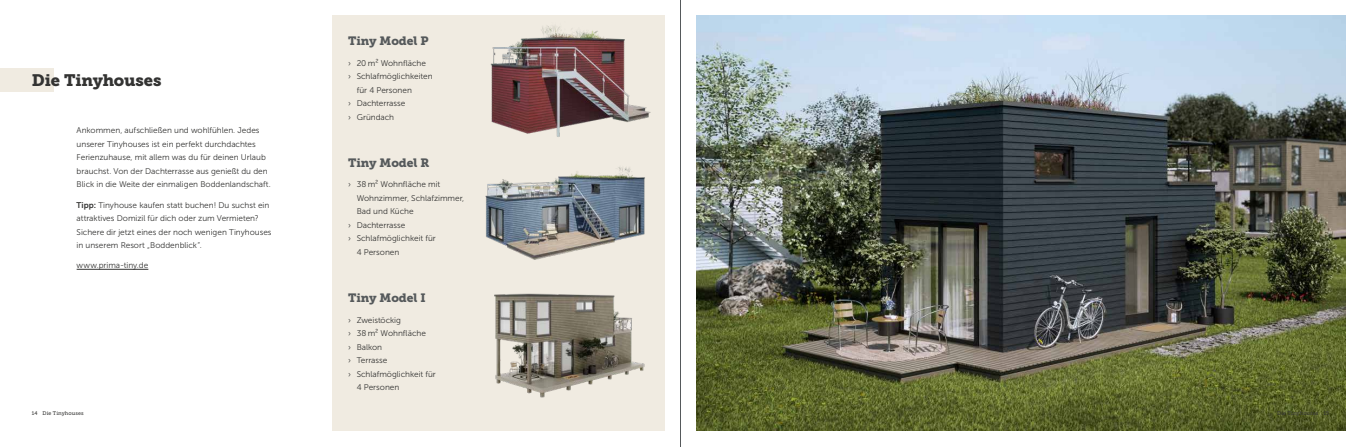
<style>
.page{position:relative;width:1361px;height:447px;background:#fff}
.page>*{position:absolute;margin:0;border:0;box-sizing:border-box;transform-origin:0 0}
.t1{font:16.5px "Museo Slab 900";letter-spacing:-.01em;color:#333332}
.t2{font:12px "Museo Slab 900";letter-spacing:-.005em;color:#55595b}
.t3{font:8.25px/13.5px "Museo Sans 300";color:#333332}
.t4{font:5.25px "Museo Slab 500";letter-spacing:.015em;color:#333332}
.s1{font-family:"Museo Sans 700"}
</style>
<div class="page">
<div style="left:332px;top:16px;width:332px;height:415px;background:#f0ebe1"></div>
<img style="left:494px;top:277px;width:171px;height:135px">
<img style="left:485px;top:150px;width:180px;height:118px">
<img style="left:442px;top:15px;width:223px;height:131px">
<img style="left:696px;top:16px;width:649px;height:414px">
<div style="left:0;top:68px;width:53px;height:23px;background:#f0ebe1"></div>
<hr style="left:680px;top:0;width:1px;height:446px;background:#55595b">
<hr style="left:77px;top:269px;width:71px;height:1px;background:#333332">
<h1 class="t1" style="left:32px;top:71px;width:131px">Die Tinyhouses</h1>
<p class="t3" style="left:77px;top:124px;width:196px">Ankommen, aufschließen und wohlfühlen. Jedes unserer Tinyhouses ist ein perfekt durchdachtes Ferienzuhause, mit allem was du für deinen Urlaub brauchst. Von der Dachterrasse aus genießt du den Blick in die Weite der einmaligen Boddenlandschaft.</p>
<p class="t3" style="left:77px;top:198px;width:196px"><span class="s1">Tipp:</span> Tinyhouse kaufen statt buchen! Du suchst ein attraktives Domizil für dich oder zum Vermieten?<br>Sichere dir jetzt eines der noch wenigen Tinyhouses in unserem Resort „Boddenblick“.</p>
<p class="t3" style="left:77px;top:259px;width:73px">www.prima-tiny.de</p>
<h2 class="t2" style="left:348px;top:34px;width:82px">Tiny Model P</h2>
<p class="t3" style="left:348px;top:56px;width:79px">› 20 m² Wohnfläche</p>
<p class="t3" style="left:348px;top:70px;width:86px">› Schlafmöglichkeiten</p>
<p class="t3" style="left:357px;top:83px;width:57px">für 4 Personen</p>
<p class="t3" style="left:348px;top:97px;width:59px">› Dachterrasse</p>
<p class="t3" style="left:348px;top:110px;width:47px">› Gründach</p>
<h2 class="t2" style="left:348px;top:156px;width:83px">Tiny Model R</h2>
<p class="t3" style="left:348px;top:178px;width:94px">› 38 m² Wohnfläche mit</p>
<p class="t3" style="left:357px;top:191px;width:109px">Wohnzimmer, Schlafzimmer,</p>
<p class="t3" style="left:357px;top:205px;width:58px">Bad und Küche</p>
<p class="t3" style="left:348px;top:218px;width:59px">› Dachterrasse</p>
<p class="t3" style="left:348px;top:232px;width:89px">› Schlafmöglichkeit für</p>
<p class="t3" style="left:357px;top:245px;width:44px">4 Personen</p>
<h2 class="t2" style="left:348px;top:291px;width:79px">Tiny Model I</h2>
<p class="t3" style="left:348px;top:313px;width:54px">› Zweistöckig</p>
<p class="t3" style="left:348px;top:326px;width:79px">› 38 m² Wohnfläche</p>
<p class="t3" style="left:348px;top:340px;width:35px">› Balkon</p>
<p class="t3" style="left:348px;top:353px;width:41px">› Terrasse</p>
<p class="t3" style="left:348px;top:367px;width:89px">› Schlafmöglichkeit für</p>
<p class="t3" style="left:357px;top:380px;width:44px">4 Personen</p>
<p class="t4" style="left:32px;top:410px;width:53px">14 Die Tinyhouses</p>
<p class="t4" style="left:1323px;top:410px;width:7px">15</p>
<p class="t4" style="left:1277px;top:410px;width:43px">Die Tinyhouses</p>
</div>
